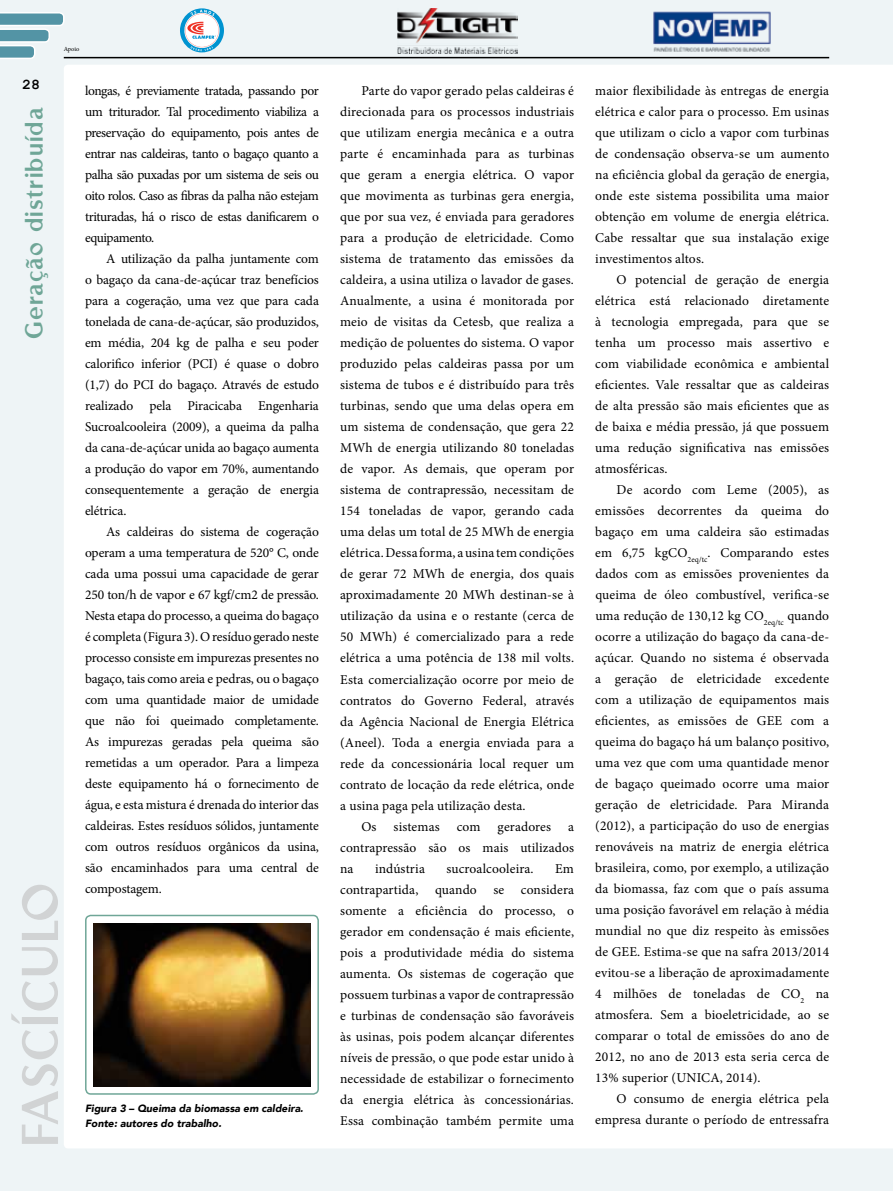
<style>
.page{position:relative;width:893px;height:1191px;background:#eef4f6}
.page>*{position:absolute;margin:0;border:0;box-sizing:border-box;transform-origin:0 0}
.t1{font:57.9px "Rubino Sans ICG Fill";letter-spacing:.025em;color:#d1d3d4}
.t2{font:28.5px "Rubino Sans ICG Fill";letter-spacing:.04em;color:#6fa697}
.t3{font:700 15px "Courier New";color:#000}
.t4{font:13.5px/21px "Minion Pro";letter-spacing:.01em;color:#000;text-align:justify}
.t5{font:italic 900 10.5px/15px "Avenir";color:#000}
.t6{font:6.3px "Minion Pro";letter-spacing:-.005em;color:#000}
</style>
<div class="page">
<div style="left:64px;top:65px;width:829px;height:1083px;background:#fff"></div>
<hr style="left:64px;top:57px;width:765px;height:1px;background:#000">
<svg style="left:0;top:12px;width:65px;height:47px"></svg>
<img style="left:653px;top:11px;width:118px;height:41px">
<svg style="left:180px;top:8px;width:44px;height:44px"></svg>
<img style="left:397px;top:8px;width:120px;height:45px">
<img style="left:93px;top:923px;width:218px;height:163px">
<div style="left:85px;top:914px;width:234px;height:180px;border:2px solid #6fa697;border-radius:5px"></div>
<p class="t6" style="left:64px;top:45px;width:17px">Apoio</p>
<p class="t3" style="left:22px;top:75px;width:19px">28</p>
<h2 class="t2" style="left:19px;top:338px;width:232px;rotate:-90deg">Geração distribuída</h2>
<h1 class="t1" style="left:9px;top:1146px;width:265px;rotate:-90deg">Fascículo</h1>
<p class="t4" style="left:85px;top:80px;width:235px">longas, é previamente tratada, passando por um triturador. Tal procedimento viabiliza a preservação do equipamento, pois antes de entrar nas caldeiras, tanto o bagaço quanto a palha são puxadas por um sistema de seis ou oito rolos. Caso as fibras da palha não estejam trituradas, há o risco de estas danificarem o equipamento.</p>
<p class="t4" style="left:85px;top:248px;width:235px;text-indent:21px">A utilização da palha juntamente com o bagaço da cana-de-açúcar traz benefícios para a cogeração, uma vez que para cada tonelada de cana-de-açúcar, são produzidos, em média, 204 kg de palha e seu poder calorifico inferior (PCI) é quase o dobro (1,7) do PCI do bagaço. Através de estudo realizado pela Piracicaba Engenharia Sucroalcooleira (2009), a queima da palha da cana-de-açúcar unida ao bagaço aumenta a produção do vapor em 70%, aumentando consequentemente a geração de energia elétrica.</p>
<p class="t4" style="left:85px;top:521px;width:235px;text-indent:21px">As caldeiras do sistema de cogeração operam a uma temperatura de 520° C, onde cada uma possui uma capacidade de gerar 250 ton/h de vapor e 67 kgf/cm2 de pressão.<br>Nesta etapa do processo, a queima do bagaço é completa (Figura 3). O resíduo gerado neste processo consiste em impurezas presentes no bagaço, tais como areia e pedras, ou o bagaço com uma quantidade maior de umidade que não foi queimado completamente.<br>As impurezas geradas pela queima são remetidas a um operador. Para a limpeza deste equipamento há o fornecimento de água, e esta mistura é drenada do interior das caldeiras. Estes resíduos sólidos, juntamente com outros resíduos orgânicos da usina, são encaminhados para uma central de compostagem.</p>
<p class="t5" style="left:85px;top:1101px;width:220px">Figura 3 – Queima da biomassa em caldeira.<br>Fonte: autores do trabalho.</p>
<p class="t4" style="left:361px;top:80px;width:214px">Parte do vapor gerado pelas caldeiras é</p>
<p class="t4" style="left:340px;top:101px;width:235px">direcionada para os processos industriais</p>
<p class="t4" style="left:340px;top:122px;width:235px">que utilizam energia mecânica e a outra</p>
<p class="t4" style="left:340px;top:143px;width:235px">parte é encaminhada para as turbinas</p>
<p class="t4" style="left:340px;top:164px;width:235px">que geram a energia elétrica. O vapor</p>
<p class="t4" style="left:340px;top:185px;width:235px">que movimenta as turbinas gera energia,</p>
<p class="t4" style="left:340px;top:206px;width:235px">que por sua vez, é enviada para geradores</p>
<p class="t4" style="left:340px;top:227px;width:235px">para a produção de eletricidade. Como</p>
<p class="t4" style="left:340px;top:248px;width:235px">sistema de tratamento das emissões da</p>
<p class="t4" style="left:340px;top:269px;width:235px">caldeira, a usina utiliza o lavador de gases.</p>
<p class="t4" style="left:340px;top:290px;width:235px">Anualmente, a usina é monitorada por</p>
<p class="t4" style="left:340px;top:311px;width:235px">meio de visitas da Cetesb, que realiza a</p>
<p class="t4" style="left:340px;top:332px;width:235px">medição de poluentes do sistema. O vapor</p>
<p class="t4" style="left:340px;top:353px;width:235px">produzido pelas caldeiras passa por um</p>
<p class="t4" style="left:340px;top:374px;width:235px">sistema de tubos e é distribuído para três</p>
<p class="t4" style="left:340px;top:395px;width:235px">turbinas, sendo que uma delas opera em</p>
<p class="t4" style="left:340px;top:416px;width:235px">um sistema de condensação, que gera 22</p>
<p class="t4" style="left:340px;top:437px;width:235px">MWh de energia utilizando 80 toneladas</p>
<p class="t4" style="left:340px;top:458px;width:235px">de vapor. As demais, que operam por</p>
<p class="t4" style="left:340px;top:479px;width:235px">sistema de contrapressão, necessitam de</p>
<p class="t4" style="left:340px;top:500px;width:235px">154 toneladas de vapor, gerando cada</p>
<p class="t4" style="left:340px;top:521px;width:235px">uma delas um total de 25 MWh de energia</p>
<p class="t4" style="left:340px;top:542px;width:235px">elétrica. Dessa forma, a usina tem condições</p>
<p class="t4" style="left:340px;top:563px;width:235px">de gerar 72 MWh de energia, dos quais</p>
<p class="t4" style="left:340px;top:584px;width:235px">aproximadamente 20 MWh destinan-se à</p>
<p class="t4" style="left:340px;top:605px;width:235px">utilização da usina e o restante (cerca de</p>
<p class="t4" style="left:340px;top:626px;width:235px">50 MWh) é comercializado para a rede</p>
<p class="t4" style="left:340px;top:647px;width:235px">elétrica a uma potência de 138 mil volts.</p>
<p class="t4" style="left:340px;top:669px;width:235px">Esta comercialização ocorre por meio de</p>
<p class="t4" style="left:340px;top:690px;width:235px">contratos do Governo Federal, através</p>
<p class="t4" style="left:340px;top:711px;width:235px">da Agência Nacional de Energia Elétrica</p>
<p class="t4" style="left:340px;top:732px;width:235px">(Aneel). Toda a energia enviada para a</p>
<p class="t4" style="left:340px;top:753px;width:235px">rede da concessionária local requer um</p>
<p class="t4" style="left:340px;top:774px;width:235px">contrato de locação da rede elétrica, onde</p>
<p class="t4" style="left:340px;top:795px;width:187px">a usina paga pela utilização desta.</p>
<p class="t4" style="left:361px;top:816px;width:17px">Os</p>
<p class="t4" style="left:394px;top:816px;width:47px">sistemas</p>
<p class="t4" style="left:457px;top:816px;width:25px">com</p>
<p class="t4" style="left:498px;top:816px;width:55px">geradores</p>
<p class="t4" style="left:340px;top:816px;width:235px;text-indent:228px">a contrapressão são os mais utilizados na</p>
<p class="t4" style="left:375px;top:858px;width:51px">indústria</p>
<p class="t4" style="left:446px;top:858px;width:89px">sucroalcooleira.</p>
<p class="t4" style="left:340px;top:858px;width:235px;text-indent:215px">Em contrapartida, quando se considera somente a eficiência do processo, o gerador em condensação é mais eficiente, pois a produtividade média do sistema aumenta. Os sistemas de cogeração que possuem turbinas a vapor de contrapressão e turbinas de condensação são favoráveis às usinas, pois podem alcançar diferentes níveis de pressão, o que pode estar unido à necessidade de estabilizar o fornecimento da energia elétrica às concessionárias.<br>Essa combinação também permite uma</p>
<p class="t4" style="left:595px;top:80px;width:235px">maior flexibilidade às entregas de energia elétrica e calor para o processo. Em usinas que utilizam o ciclo a vapor com turbinas de condensação observa-se um aumento na eficiência global da geração de energia, onde este sistema possibilita uma maior obtenção em volume de energia elétrica.<br>Cabe ressaltar que sua instalação exige investimentos altos.</p>
<p class="t4" style="left:595px;top:269px;width:235px;text-indent:21px">O potencial de geração de energia elétrica está relacionado diretamente à tecnologia empregada, para que se tenha um processo mais assertivo e com viabilidade econômica e ambiental eficientes. Vale ressaltar que as caldeiras de alta pressão são mais eficientes que as de baixa e média pressão, já que possuem uma redução significativa nas emissões atmosféricas.</p>
<p class="t4" style="left:595px;top:479px;width:235px;text-indent:21px">De acordo com Leme (2005), as emissões decorrentes da queima do bagaço em uma caldeira são estimadas em 6,75 kgCO<sub>2eq/tc</sub>. Comparando estes dados com as emissões provenientes da queima de óleo combustível, verifica-se uma redução de 130,12 kg CO<sub>2eq/tc</sub> quando ocorre a utilização do bagaço da cana-de&shy;açúcar. Quando no sistema é observada a geração de eletricidade excedente com a utilização de equipamentos mais eficientes, as emissões de GEE com a queima do bagaço há um balanço positivo, uma vez que com uma quantidade menor de bagaço queimado ocorre uma maior geração de eletricidade. Para Miranda (2012), a participação do uso de energias renováveis na matriz de energia elétrica brasileira, como, por exemplo, a utilização da biomassa, faz com que o país assuma uma posição favorável em relação à média mundial no que diz respeito às emissões de GEE. Estima-se que na safra 2013/2014 evitou-se a liberação de aproximadamente 4 milhões de toneladas de CO<sub>2</sub> na atmosfera. Sem a bioeletricidade, ao se comparar o total de emissões do ano de 2012, no ano de 2013 esta seria cerca de 13% superior (UNICA, 2014).</p>
<p class="t4" style="left:595px;top:1088px;width:235px;text-align:right">O consumo de energia elétrica pela empresa durante o período de entressafra</p>
</div>
